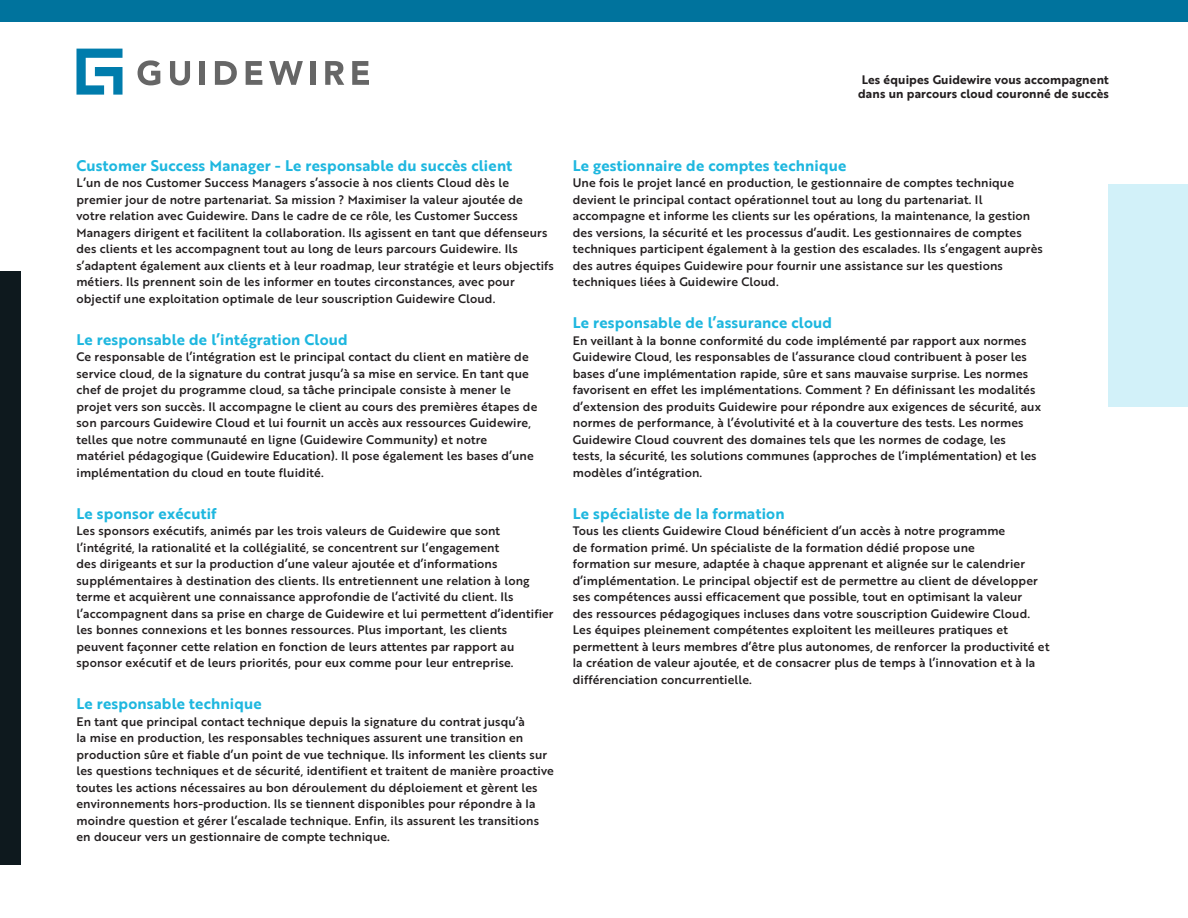
<style>
.page{position:relative;width:1188px;height:918px;background:#fff}
.page>*{position:absolute;margin:0;border:0;box-sizing:border-box;transform-origin:0 0}
.t1{font:15px "Brother 1816 Bold";letter-spacing:.01em;color:#1eb7df}
.BODY_COPY_LAST_PARAG{font:12px/16.5px "Brother 1816 Medium";letter-spacing:.01em;color:#231f20}
.Top_Corner_Doc_Title{font:12px/14.4px "Brother 1816 Bold";letter-spacing:.01em;color:#231f20}
</style>
<div class="page">
<svg style="left:138px;top:60px;width:22px;height:25px"></svg>
<svg style="left:170px;top:61px;width:20px;height:24px"></svg>
<div style="left:200px;top:61px;width:5px;height:24px;background:#666"></div>
<svg style="left:215px;top:61px;width:22px;height:24px"></svg>
<svg style="left:246px;top:61px;width:16px;height:24px"></svg>
<svg style="left:269px;top:61px;width:34px;height:24px"></svg>
<div style="left:310px;top:61px;width:5px;height:24px;background:#666"></div>
<svg style="left:325px;top:61px;width:19px;height:24px"></svg>
<svg style="left:352px;top:61px;width:17px;height:24px"></svg>
<svg style="left:76px;top:49px;width:47px;height:46px"></svg>
<div style="left:0;top:0;width:1188px;height:22px;background:#00739d"></div>
<div style="left:1109px;top:184px;width:79px;height:223px;background:#d2f1f9"></div>
<div style="left:0;top:271px;width:21px;height:594px;background:#0e191e"></div>
<p class="Top_Corner_Doc_Title" style="left:858px;top:72px;width:252px">Les équipes Guidewire vous accompagnent dans un parcours cloud couronné de succès</p>
<h2 class="t1" style="left:76px;top:154px;width:437px">Customer Success Manager - Le responsable du succès client</h2>
<p class="BODY_COPY_LAST_PARAG" style="left:76px;top:174px;width:479px">L’un de nos Customer Success Managers s’associe à nos clients Cloud dès le premier jour de notre partenariat. Sa mission ? Maximiser la valeur ajoutée de votre relation avec Guidewire. Dans le cadre de ce rôle, les Customer Success Managers dirigent et facilitent la collaboration. Ils agissent en tant que défenseurs des clients et les accompagnent tout au long de leurs parcours Guidewire. Ils s’adaptent également aux clients et à leur roadmap, leur stratégie et leurs objectifs métiers. Ils prennent soin de les informer en toutes circonstances, avec pour objectif une exploitation optimale de leur souscription Guidewire Cloud.</p>
<h2 class="t1" style="left:76px;top:328px;width:273px">Le responsable de l’intégration Cloud</h2>
<p class="BODY_COPY_LAST_PARAG" style="left:76px;top:348px;width:462px">Ce responsable de l’intégration est le principal contact du client en matière de service cloud, de la signature du contrat jusqu’à sa mise en service. En tant que chef de projet du programme cloud, sa tâche principale consiste à mener le projet vers son succès. Il accompagne le client au cours des premières étapes de son parcours Guidewire Cloud et lui fournit un accès aux ressources Guidewire, telles que notre communauté en ligne (Guidewire Community) et notre matériel pédagogique (Guidewire Education). Il pose également les bases d’une implémentation du cloud en toute fluidité.</p>
<h2 class="t1" style="left:76px;top:502px;width:142px">Le sponsor exécutif</h2>
<p class="BODY_COPY_LAST_PARAG" style="left:76px;top:522px;width:479px">Les sponsors exécutifs, animés par les trois valeurs de Guidewire que sont l’intégrité, la rationalité et la collégialité, se concentrent sur l’engagement<br>des dirigeants et sur la production d’une valeur ajoutée et d’informations supplémentaires à destination des clients. Ils entretiennent une relation à long terme et acquièrent une connaissance approfondie de l’activité du client. Ils l’accompagnent dans sa prise en charge de Guidewire et lui permettent d’identifier les bonnes connexions et les bonnes ressources. Plus important, les clients peuvent façonner cette relation en fonction de leurs attentes par rapport au sponsor exécutif et de leurs priorités, pour eux comme pour leur entreprise.</p>
<h2 class="t1" style="left:76px;top:692px;width:187px">Le responsable technique</h2>
<p class="BODY_COPY_LAST_PARAG" style="left:76px;top:713px;width:479px">En tant que principal contact technique depuis la signature du contrat jusqu’à<br>la mise en production, les responsables techniques assurent une transition en production sûre et fiable d’un point de vue technique. Ils informent les clients sur les questions techniques et de sécurité, identifient et traitent de manière proactive toutes les actions nécessaires au bon déroulement du déploiement et gèrent les environnements hors-production. Ils se tiennent disponibles pour répondre à la moindre question et gérer l’escalade technique. Enfin, ils assurent les transitions en douceur vers un gestionnaire de compte technique.</p>
<h2 class="t1" style="left:573px;top:154px;width:275px">Le gestionnaire de comptes technique</h2>
<p class="BODY_COPY_LAST_PARAG" style="left:573px;top:174px;width:472px">Une fois le projet lancé en production, le gestionnaire de comptes technique devient le principal contact opérationnel tout au long du partenariat. Il accompagne et informe les clients sur les opérations, la maintenance, la gestion des versions, la sécurité et les processus d’audit. Les gestionnaires de comptes techniques participent également à la gestion des escalades. Ils s’engagent auprès des autres équipes Guidewire pour fournir une assistance sur les questions techniques liées à Guidewire Cloud.</p>
<h2 class="t1" style="left:573px;top:311px;width:261px">Le responsable de l’assurance cloud</h2>
<p class="BODY_COPY_LAST_PARAG" style="left:573px;top:332px;width:470px">En veillant à la bonne conformité du code implémenté par rapport aux normes Guidewire Cloud, les responsables de l’assurance cloud contribuent à poser les bases d’une implémentation rapide, sûre et sans mauvaise surprise. Les normes favorisent en effet les implémentations. Comment ? En définissant les modalités d’extension des produits Guidewire pour répondre aux exigences de sécurité, aux normes de performance, à l’évolutivité et à la couverture des tests. Les normes Guidewire Cloud couvrent des domaines tels que les normes de codage, les<br>tests, la sécurité, les solutions communes (approches de l’implémentation) et les modèles d’intégration.</p>
<h2 class="t1" style="left:573px;top:502px;width:213px">Le spécialiste de la formation</h2>
<p class="BODY_COPY_LAST_PARAG" style="left:573px;top:522px;width:478px">Tous les clients Guidewire Cloud bénéficient d’un accès à notre programme<br>de formation primé. Un spécialiste de la formation dédié propose une<br>formation sur mesure, adaptée à chaque apprenant et alignée sur le calendrier d’implémentation. Le principal objectif est de permettre au client de développer ses compétences aussi efficacement que possible, tout en optimisant la valeur<br>des ressources pédagogiques incluses dans votre souscription Guidewire Cloud.<br>Les équipes pleinement compétentes exploitent les meilleures pratiques et permettent à leurs membres d’être plus autonomes, de renforcer la productivité et la création de valeur ajoutée, et de consacrer plus de temps à l’innovation et à la différenciation concurrentielle.</p>
</div>
